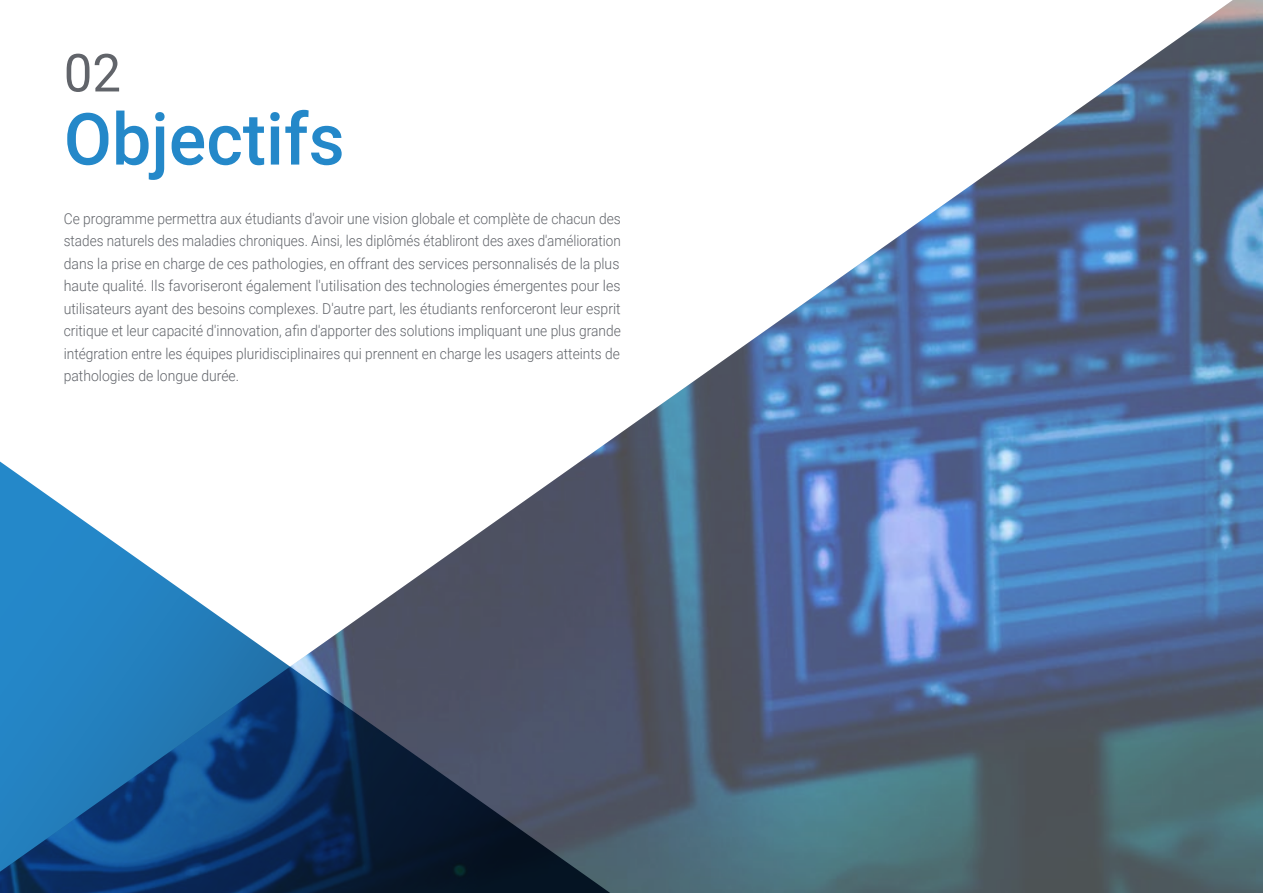
<style>
.page{position:relative;width:1263px;height:893px;background:#fff}
.page>*{position:absolute;margin:0;border:0;box-sizing:border-box;transform-origin:0 0}
.t1{font:500 72px "Roboto";color:#2488c9}
.t2{font:52.5px "Roboto";color:#61646a}
.t3{font:300 15px/22.5px "Roboto";color:#61646a;text-align:justify;scale:.92 1}
</style>
<div class="page">
<img style="left:602px;top:0;width:661px;height:893px">
<svg style="left:0;top:446px;width:640px;height:447px"></svg>
<h2 class="t2" style="left:64px;top:36px;width:59px">02</h2>
<h1 class="t1" style="left:64px;top:89px;width:282px">Objectifs</h1>
<p class="t3" style="left:64px;top:207px;width:607px">Ce programme permettra aux étudiants d'avoir une vision globale et complète de chacun des stades naturels des maladies chroniques. Ainsi, les diplômés établiront des axes d'amélioration dans la prise en charge de ces pathologies, en offrant des services personnalisés de la plus haute qualité. Ils favoriseront également l'utilisation des technologies émergentes pour les utilisateurs ayant des besoins complexes. D'autre part, les étudiants renforceront leur esprit critique et leur capacité d'innovation, afin d'apporter des solutions impliquant une plus grande intégration entre les équipes pluridisciplinaires qui prennent en charge les usagers atteints de pathologies de longue durée.</p>
</div>
